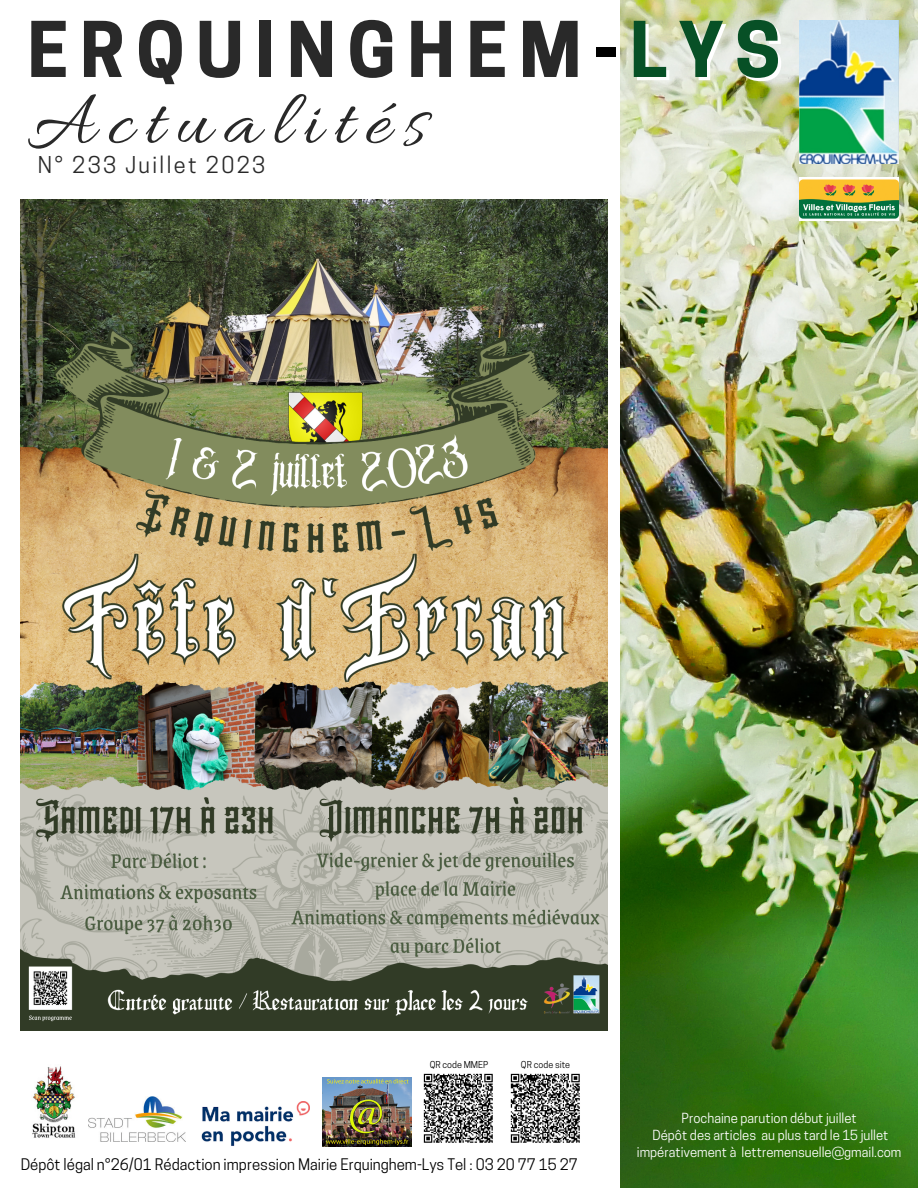
<style>
.page{position:relative;width:918px;height:1188px;background:#fff}
.page>*{position:absolute;margin:0;border:0;box-sizing:border-box;transform-origin:0 0}
.t1{font:79.5px "Allura";letter-spacing:.16em;color:#292929}
.t2{font:700 72px "Cooper Hewitt";letter-spacing:.16em;color:#292929}
.t3{font:21.75px "Cooper Hewitt";letter-spacing:.11em;color:#292929}
.t4{font:15px "Cooper Hewitt";color:#000}
.t5{font:13.05px/17.4px "Cooper Hewitt";color:#fff;text-align:center}
.t6{font:9px "Cooper Hewitt";color:#000}
.s1{color:#fff}
</style>
<div class="page">
<img style="left:621px;top:0;width:297px;height:1188px">
<img style="left:800px;top:20px;width:99px;height:143px">
<img style="left:800px;top:178px;width:99px;height:42px">
<img style="left:32px;top:1066px;width:44px;height:72px">
<img style="left:88px;top:1096px;width:97px;height:45px">
<img style="left:201px;top:1101px;width:108px;height:45px">
<img style="left:323px;top:1077px;width:89px;height:70px">
<img style="left:423px;top:1073px;width:70px;height:70px">
<img style="left:510px;top:1073px;width:70px;height:70px">
<img style="left:21px;top:200px;width:587px;height:831px">
<p class="t2" style="left:27px;top:23px;width:758px">ERQUINGHEM<span class="s1">-LYS</span></p>
<p class="t1" style="left:31px;top:78px;width:397px"><span class="s1">A</span>ctualités</p>
<p class="t3" style="left:38px;top:157px;width:229px">N° 233 Juillet 2023</p>
<p class="t6" style="left:430px;top:1061px;width:60px">QR code MMEP</p>
<p class="t6" style="left:521px;top:1061px;width:51px">QR code site</p>
<p class="t4" style="left:21px;top:1159px;width:559px">Dépôt légal n°26/01 Rédaction impression Mairie Erquinghem-Lys Tel : 03 20 77 15 27</p>
<p class="t5" style="left:682px;top:1111px;width:177px">Prochaine parution début juillet</p>
<p class="t5" style="left:637px;top:1128px;width:266px">Dépôt des articles au plus tard le 15 jullet impérativement à lettremensuelle@gmail.com</p>
</div>
